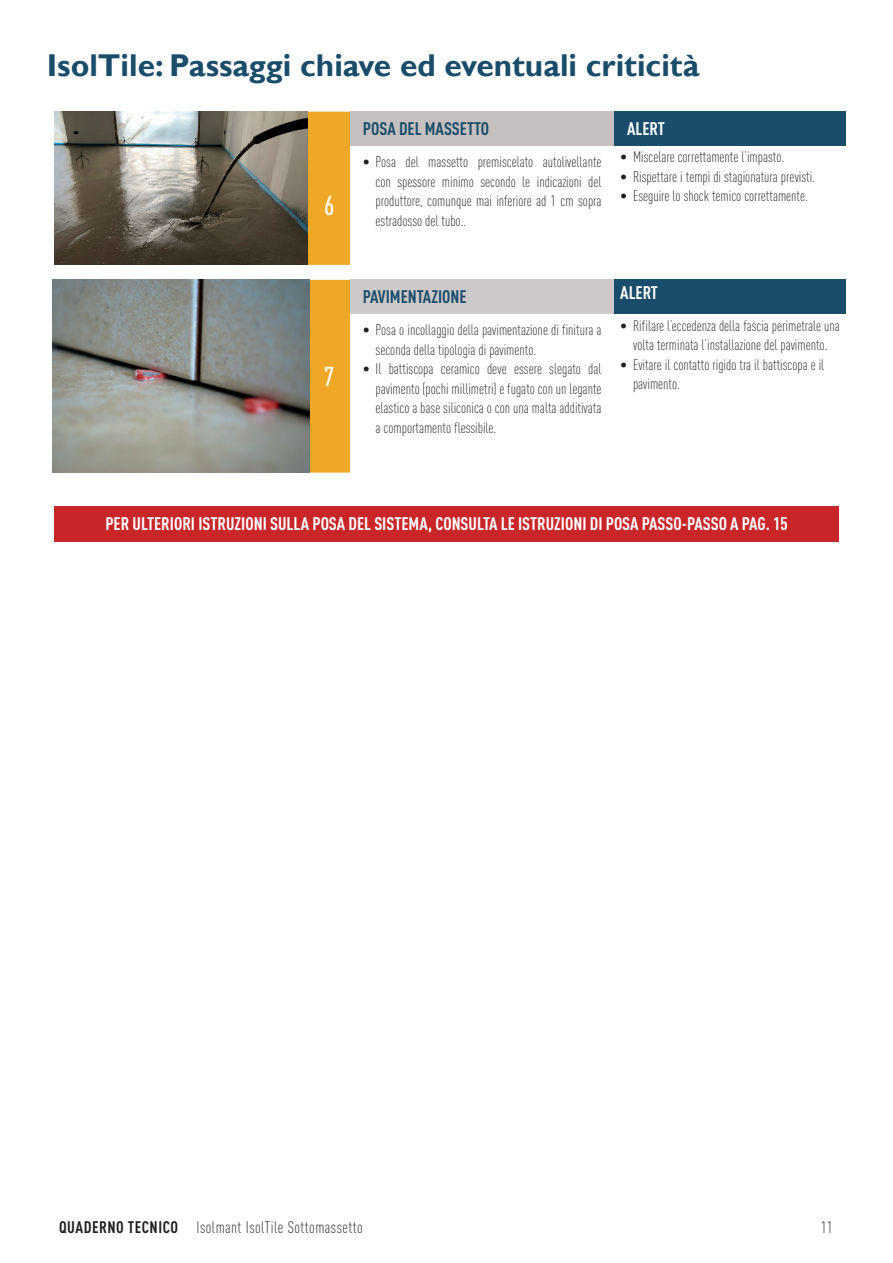
<style>
.page{position:relative;width:893px;height:1263px;background:#fff}
.page>*{position:absolute;margin:0;border:0;box-sizing:border-box;transform-origin:0 0}
.t1{font:700 31.5px "Gill Sans";color:#194d6a}
.t2{font:500 27px "DIN Cond";color:#fff}
.t3{font:700 18px "DIN Cond";color:#fff}
.t4{font:700 18px "DIN Cond";color:#1a4d6b}
.t5{font:300 16.5px "DIN Cond";letter-spacing:.03em;color:#231f20}
.t6{font:300 15px/19.5px "DIN Cond";color:#231f20;text-align:justify}
.s1{font-weight:700}
</style>
<div class="page">
<svg style="left:54px;top:112px;width:296px;height:361px;fill:#efa826"></svg>
<div style="left:350px;top:112px;width:264px;height:34px;background:#c5c0bf"></div>
<div style="left:614px;top:112px;width:232px;height:34px;background:#1a4d6b"></div>
<div style="left:350px;top:280px;width:264px;height:34px;background:#cdc9c8"></div>
<div style="left:614px;top:280px;width:232px;height:34px;background:#1a4d6b"></div>
<img style="left:54px;top:112px;width:254px;height:153px">
<img style="left:53px;top:280px;width:257px;height:193px">
<div style="left:54px;top:506px;width:785px;height:35px;background:#c82629"></div>
<h1 class="t1" style="left:47px;top:46px;width:654px">IsolTile: Passaggi chiave ed eventuali criticità</h1>
<p class="t4" style="left:363px;top:118px;width:128px">POSA DEL MASSETTO</p>
<p class="t3" style="left:627px;top:118px;width:39px">ALERT</p>
<h2 class="t2" style="left:324px;top:189px;width:12px">6</h2>
<h2 class="t2" style="left:324px;top:360px;width:12px">7</h2>
<p class="t6" style="left:376px;top:152px;width:227px;text-indent:-13px">• Posa del massetto premiscelato autolivellante con spessore minimo secondo le indicazioni del produttore, comunque mai inferiore ad 1 cm sopra estradosso del tubo..</p>
<p class="t6" style="left:620px;top:147px;width:165px">• Miscelare correttamente l’impasto.</p>
<p class="t6" style="left:620px;top:167px;width:196px">• Rispettare i tempi di stagionatura previsti.</p>
<p class="t6" style="left:620px;top:186px;width:189px">• Eseguire lo shock temico correttamente.</p>
<p class="t4" style="left:363px;top:286px;width:105px">PAVIMENTAZIONE</p>
<p class="t3" style="left:620px;top:281px;width:39px">ALERT</p>
<p class="t6" style="left:376px;top:320px;width:227px;text-indent:-13px">• Posa o incollaggio della pavimentazione di finitura a seconda della tipologia di pavimento.</p>
<p class="t6" style="left:376px;top:359px;width:227px;text-indent:-13px">• Il battiscopa ceramico deve essere slegato dal pavimento (pochi millimetri) e fugato con un legante elastico a base siliconica o con una malta additivata a comportamento flessibile.</p>
<p class="t6" style="left:620px;top:316px;width:221px;text-align:center">• Rifilare l’eccedenza della fascia perimetrale una volta terminata l’installazione del pavimento.</p>
<p class="t6" style="left:633px;top:355px;width:193px;text-indent:-13px">• Evitare il contatto rigido tra il battiscopa e il pavimento.</p>
<p class="t3" style="left:105px;top:513px;width:684px">PER ULTERIORI ISTRUZIONI SULLA POSA DEL SISTEMA, CONSULTA LE ISTRUZIONI DI POSA PASSO-PASSO A PAG. 15</p>
<p class="t5" style="left:59px;top:1218px;width:305px"><span class="s1">QUADERNO TECNICO</span> Isolmant IsolTile Sottomassetto</p>
<p class="t5" style="left:821px;top:1218px;width:13px">11</p>
</div>
